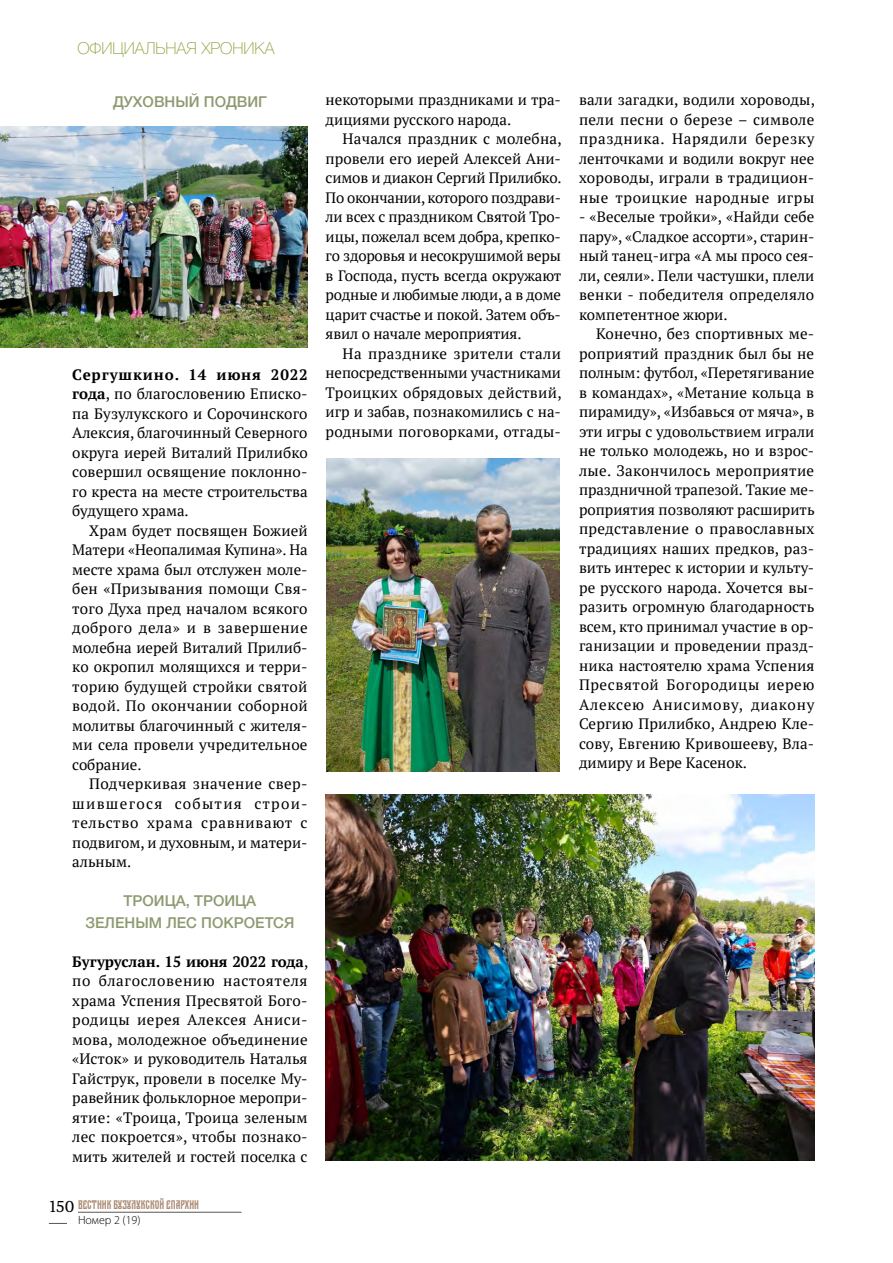
<style>
.page{position:relative;width:893px;height:1263px;background:#fff}
.page>*{position:absolute;margin:0;border:0;box-sizing:border-box;transform-origin:0 0}
.t1{font:100 16.5px "Helvetica Neue LTW1 G";color:#89a33d}
.t2{font:15px/19.5px "PT Serif";color:#000;text-align:justify}
.t3{font:500 15px/21.6px "Helvetica Neue LTW1 G";color:#8d9a70;text-align:center}
.t4{font:12.45px "Dobrozrachniy";color:#ab8a73}
.t5{font:300 12px "Myriad Pro";color:#000}
.s1{font-weight:700}
.s2{font-family:"Gregor";font-size:15.75px;color:#000}
</style>
<div class="page">
<svg style="left:49px;top:1223px;width:18px;height:1px"></svg>
<hr style="left:78px;top:1212px;width:164px;height:1px;background:#575756">
<img style="left:0;top:127px;width:308px;height:220px">
<img style="left:326px;top:794px;width:488px;height:367px">
<img style="left:327px;top:458px;width:233px;height:314px">
<p class="t1" style="left:77px;top:38px;width:199px">ОФИЦИАЛЬНАЯ ХРОНИКА</p>
<p class="t3" style="left:113px;top:91px;width:155px">ДУХОВНЫЙ ПОДВИГ</p>
<p class="t2" style="left:72px;top:364px;width:237px"><span class="s1">Сергушкино. 14 июня 2022 года</span>, по благословению Еписко&shy;па Бузулукского и Сорочинского Алексия, благочинный Северного округа иерей Виталий Прилибко совершил освящение поклонно&shy;го креста на месте строительства будущего храма.</p>
<p class="t2" style="left:72px;top:520px;width:237px;text-indent:17px">Храм будет посвящен Божией Матери «Неопалимая Купина». На месте храма был отслужен моле&shy;бен «Призывания помощи Свя&shy;того Духа пред началом всякого доброго дела» и в завершение молебна иерей Виталий Прилиб&shy;ко окропил молящихся и терри&shy;торию будущей стройки святой водой. По окончании соборной молитвы благочинный с жителя&shy;ми села провели учредительное собрание.</p>
<p class="t2" style="left:72px;top:774px;width:237px;text-indent:17px">Подчеркивая значение свер&shy;шившегося события строи&shy;тельство храма сравнивают с подвигом, и духовным, и матери&shy;альным.</p>
<p class="t3" style="left:85px;top:890px;width:210px">ТРОИЦА, ТРОИЦА<br>ЗЕЛЕНЫМ ЛЕС ПОКРОЕТСЯ</p>
<p class="t2" style="left:72px;top:952px;width:237px"><span class="s1">Бугуруслан. 15 июня 2022 года</span>, по благословению настоятеля храма Успения Пресвятой Бого&shy;родицы иерея Алексея Аниси&shy;мова, молодежное объединение «Исток» и руководитель Наталья Гайструк, провели в поселке Му&shy;равейник фольклорное меропри&shy;ятие: «Троица, Троица зеленым лес покроется», чтобы познако&shy;мить жителей и гостей поселка с</p>
<p class="t4" style="left:50px;top:1197px;width:151px"><span class="s2">150</span> вестник Бузулукской Епархии</p>
<p class="t5" style="left:78px;top:1213px;width:64px">Номер 2 (19)</p>
<p class="t2" style="left:326px;top:90px;width:237px">некоторыми праздниками и тра&shy;дициями русского народа.</p>
<p class="t2" style="left:326px;top:129px;width:238px;text-indent:17px">Начался праздник с молебна, провели его иерей Алексей Ани&shy;симов и диакон Сергий Прилибко.<br>По окончании, которого поздрави&shy;ли всех с праздником Святой Тро&shy;ицы, пожелал всем добра, крепко&shy;го здоровья и несокрушимой веры в Господа, пусть всегда окружают родные и любимые люди, а в доме царит счастье и покой. Затем объ&shy;явил о начале мероприятия.</p>
<p class="t2" style="left:326px;top:343px;width:238px;text-indent:17px">На празднике зрители стали непосредственными участниками Троицких обрядовых действий, игр и забав, познакомились с на&shy;родными поговорками, отгады-</p>
<p class="t2" style="left:579px;top:90px;width:237px">вали загадки, водили хороводы, пели песни о березе – символе праздника. Нарядили березку ленточками и водили вокруг нее хороводы, играли в традицион&shy;ные троицкие народные игры</p>
<p class="t2" style="left:579px;top:207px;width:237px">- «Веселые тройки», «Найди себе пару», «Сладкое ассорти», старин&shy;ный танец-игра «А мы просо сея&shy;ли, сеяли». Пели частушки, плели венки - победителя определяло компетентное жюри.</p>
<p class="t2" style="left:579px;top:324px;width:237px;text-indent:17px">Конечно, без спортивных ме&shy;роприятий праздник был бы не полным: футбол, «Перетягивание в командах», «Метание кольца в пирамиду», «Избавься от мяча», в эти игры с удовольствием играли не только молодежь, но и взрос&shy;лые. Закончилось мероприятие праздничной трапезой. Такие ме&shy;роприятия позволяют расширить представление о православных традициях наших предков, раз&shy;вить интерес к истории и культу&shy;ре русского народа. Хочется вы&shy;разить огромную благодарность всем, кто принимал участие в ор&shy;ганизации и проведении празд&shy;ника настоятелю храма Успения Пресвятой Богородицы иерею Алексею Анисимову, диакону Сергию Прилибко, Андрею Кле&shy;сову, Евгению Кривошееву, Вла&shy;димиру и Вере Касенок.</p>
</div>
